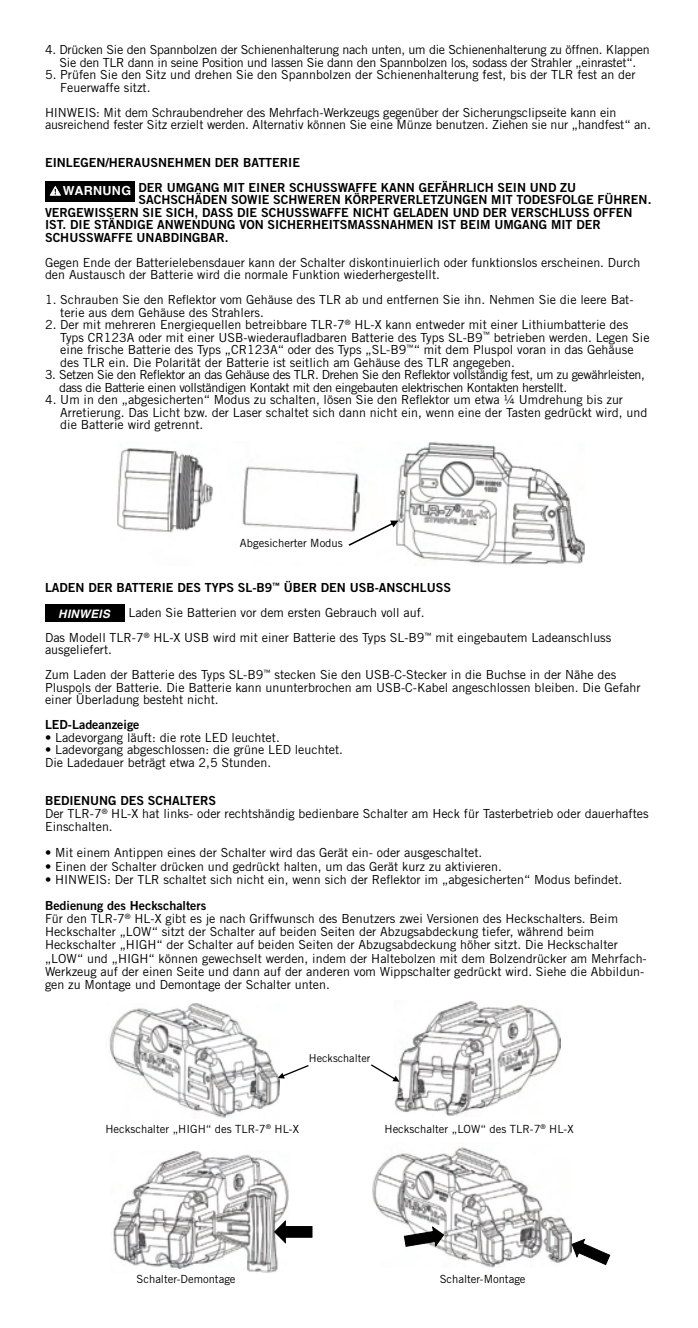
<style>
.page{position:relative;width:698px;height:1328px;background:#fff}
.page>*{position:absolute;margin:0;border:0;box-sizing:border-box;transform-origin:0 0}
.WARNING_BODY{font:12.5px/12.5px "Trade Gothic LT Std";color:#000}
.WARNING_BODY-2{font:12.5px "Trade Gothic LT Std Bd 2";color:#000}
.WARNING_BODY-3{font:12.5px/12.5px "Trade Gothic LT Std";letter-spacing:-.02em;color:#000;text-align:center}
.WARNING_BODY-4{font:12.5px/12.5px "Trade Gothic LT Std";letter-spacing:-.03em;color:#000}
.t1{font:700 12.5px "Helvetica";letter-spacing:.03em;color:#fff}
.t2{font:italic 700 11.75px "Helvetica";letter-spacing:.03em;color:#fff}
.diagram_labels{font:11.25px "Trade Gothic LT Std";color:#000}
.diagram_labels-2{font:10.75px "Trade Gothic LT Std";color:#000}
</style>
<div class="page">
<img style="left:117px;top:442px;width:468px;height:123px">
<svg style="left:348px;top:520px;width:50px;height:26px"></svg>
<div style="left:45px;top:181px;width:90px;height:21px;background:#000"></div>
<svg style="left:50px;top:186px;width:11px;height:10px"></svg>
<div style="left:45px;top:604px;width:80px;height:18px;background:#000"></div>
<img style="left:394px;top:1001px;width:166px;height:115px">
<img style="left:113px;top:1151px;width:176px;height:122px">
<img style="left:372px;top:1147px;width:199px;height:120px">
<img style="left:109px;top:1003px;width:171px;height:115px">
<svg style="left:278px;top:1065px;width:30px;height:13px"></svg>
<svg style="left:371px;top:1064px;width:28px;height:17px"></svg>
<svg style="left:273px;top:1218px;width:40px;height:27px"></svg>
<svg style="left:570px;top:1237px;width:40px;height:28px"></svg>
<svg style="left:403px;top:1225px;width:42px;height:23px"></svg>
<p class="WARNING_BODY-3" style="left:45px;top:43px;width:606px">4. Drücken Sie den Spannbolzen der Schienenhalterung nach unten, um die Schienenhalterung zu öffnen. Klappen<br>Sie den TLR dann in seine Position und lassen Sie dann den Spannbolzen los, sodass der Strahler „einrastet“.</p>
<p class="WARNING_BODY" style="left:60px;top:68px;width:576px;text-indent:-15px">5. Prüfen Sie den Sitz und drehen Sie den Spannbolzen der Schienenhalterung fest, bis der TLR fest an der<br>Feuerwaffe sitzt.</p>
<p class="WARNING_BODY" style="left:45px;top:106px;width:607px">HINWEIS: Mit dem Schraubendreher des Mehrfach-Werkzeugs gegenüber der Sicherungsclipseite kann ein ausreichend fester Sitz erzielt werden. Alternativ können Sie eine Münze benutzen. Ziehen sie nur „handfest“ an.</p>
<p class="WARNING_BODY-2" style="left:45px;top:154px;width:256px">EINLEGEN/HERAUSNEHMEN DER BATTERIE</p>
<p class="WARNING_BODY-2" style="left:138px;top:179px;width:439px">DER UMGANG MIT EINER SCHUSSWAFFE KANN GEFÄHRLICH SEIN UND ZU</p>
<p class="WARNING_BODY-2" style="left:138px;top:192px;width:514px">SACHSCHÄDEN SOWIE SCHWEREN KÖRPERVERLETZUNGEN MIT TODESFOLGE FÜHREN.</p>
<p class="WARNING_BODY-2" style="left:45px;top:204px;width:588px">VERGEWISSERN SIE SICH, DASS DIE SCHUSSWAFFE NICHT GELADEN UND DER VERSCHLUSS OFFEN</p>
<p class="WARNING_BODY-2" style="left:45px;top:217px;width:557px">IST. DIE STÄNDIGE ANWENDUNG VON SICHERHEITSMASSNAHMEN IST BEIM UMGANG MIT DER</p>
<p class="WARNING_BODY-2" style="left:45px;top:229px;width:185px">SCHUSSWAFFE UNABDINGBAR.</p>
<p class="WARNING_BODY" style="left:45px;top:256px;width:597px">Gegen Ende der Batterielebensdauer kann der Schalter diskontinuierlich oder funktionslos erscheinen. Durch den Austausch der Batterie wird die normale Funktion wiederhergestellt.</p>
<p class="WARNING_BODY" style="left:60px;top:293px;width:574px;text-indent:-15px">1. Schrauben Sie den Reflektor vom Gehäuse des TLR ab und entfernen Sie ihn. Nehmen Sie die leere Bat&shy;terie aus dem Gehäuse des Strahlers.</p>
<p class="WARNING_BODY" style="left:60px;top:318px;width:590px;text-indent:-15px">2. Der mit mehreren Energiequellen betreibbare TLR-7<sup>®</sup> HL-X kann entweder mit einer Lithiumbatterie des Typs CR123A oder mit einer USB-wiederaufladbaren Batterie des Typs SL-B9<sup>™</sup> betrieben werden. Legen Sie eine frische Batterie des Typs „CR123A“ oder des Typs „SL-B9<sup>™</sup>“ mit dem Pluspol voran in das Gehäuse des TLR ein. Die Polarität der Batterie ist seitlich am Gehäuse des TLR angegeben.</p>
<p class="WARNING_BODY-4" style="left:59px;top:368px;width:587px;text-indent:-14px">3. Setzen Sie den Reflektor an das Gehäuse des TLR. Drehen Sie den Reflektor vollständig fest, um zu gewährleisten, dass die Batterie einen vollständigen Kontakt mit den eingebauten elektrischen Kontakten herstellt.</p>
<p class="WARNING_BODY" style="left:60px;top:393px;width:588px;text-indent:-15px">4. Um in den „abgesicherten“ Modus zu schalten, lösen Sie den Reflektor um etwa ¼ Umdrehung bis zur<br>Arretierung. Das Licht bzw. der Laser schaltet sich dann nicht ein, wenn eine der Tasten gedrückt wird, und die Batterie wird getrennt.</p>
<p class="t1" style="left:63px;top:183px;width:70px">WARNUNG</p>
<p class="diagram_labels" style="left:240px;top:536px;width:104px">Abgesicherter Modus</p>
<p class="WARNING_BODY-2" style="left:45px;top:579px;width:407px">LADEN DER BATTERIE DES TYPS SL-B9<sup>™</sup> ÜBER DEN USB-ANSCHLUSS</p>
<p class="WARNING_BODY" style="left:128px;top:606px;width:298px">Laden Sie Batterien vor dem ersten Gebrauch voll auf.</p>
<p class="WARNING_BODY" style="left:45px;top:631px;width:568px">Das Modell TLR-7<sup>®</sup> HL-X USB wird mit einer Batterie des Typs SL-B9<sup>™</sup> mit eingebautem Ladeanschluss ausgeliefert.</p>
<p class="WARNING_BODY" style="left:45px;top:668px;width:597px">Zum Laden der Batterie des Typs SL-B9<sup>™</sup> stecken Sie den USB-C-Stecker in die Buchse in der Nähe des<br>Pluspols der Batterie. Die Batterie kann ununterbrochen am USB-C-Kabel angeschlossen bleiben. Die Gefahr einer Überladung besteht nicht.</p>
<p class="WARNING_BODY-2" style="left:45px;top:717px;width:96px">LED-Ladeanzeige</p>
<p class="WARNING_BODY" style="left:45px;top:731px;width:236px">• Ladevorgang läuft: die rote LED leuchtet.</p>
<p class="WARNING_BODY" style="left:45px;top:743px;width:299px">• Ladevorgang abgeschlossen: die grüne LED leuchtet.</p>
<p class="WARNING_BODY" style="left:45px;top:756px;width:228px">Die Ladedauer beträgt etwa 2,5 Stunden.</p>
<p class="WARNING_BODY-2" style="left:45px;top:792px;width:173px">BEDIENUNG DES SCHALTERS</p>
<p class="WARNING_BODY" style="left:45px;top:807px;width:605px">Der TLR-7<sup>®</sup> HL-X hat links- oder rechtshändig bedienbare Schalter am Heck für Tasterbetrieb oder dauerhaftes<br>Einschalten.</p>
<p class="WARNING_BODY" style="left:45px;top:846px;width:439px">• Mit einem Antippen eines der Schalter wird das Gerät ein- oder ausgeschaltet.</p>
<p class="WARNING_BODY" style="left:45px;top:859px;width:458px">• Einen der Schalter drücken und gedrückt halten, um das Gerät kurz zu aktivieren.</p>
<p class="WARNING_BODY" style="left:45px;top:873px;width:579px">• HINWEIS: Der TLR schaltet sich nicht ein, wenn sich der Reflektor im „abgesicherten“ Modus befindet.</p>
<p class="WARNING_BODY-2" style="left:45px;top:897px;width:163px">Bedienung des Heckschalters</p>
<p class="WARNING_BODY" style="left:45px;top:912px;width:603px">Für den TLR-7<sup>®</sup> HL-X gibt es je nach Griffwunsch des Benutzers zwei Versionen des Heckschalters. Beim Heckschalter „LOW“ sitzt der Schalter auf beiden Seiten der Abzugsabdeckung tiefer, während beim Heckschalter „HIGH“ der Schalter auf beiden Seiten der Abzugsabdeckung höher sitzt. Die Heckschalter „LOW“ und „HIGH“ können gewechselt werden, indem der Haltebolzen mit dem Bolzendrücker am Mehrfach-Werkzeug auf der einen Seite und dann auf der anderen vom Wippschalter gedrückt wird. Siehe die Abbildun&shy;gen zu Montage und Demontage der Schalter unten.</p>
<p class="t2" style="left:58px;top:606px;width:53px">HINWEIS</p>
<p class="diagram_labels-2" style="left:309px;top:1051px;width:63px">Heckschalter</p>
<p class="diagram_labels" style="left:105px;top:1122px;width:195px">Heckschalter „HIGH“ des TLR-7<sup>®</sup> HL-X</p>
<p class="diagram_labels" style="left:384px;top:1122px;width:190px">Heckschalter „LOW“ des TLR-7<sup>®</sup> HL-X</p>
<p class="diagram_labels" style="left:136px;top:1271px;width:100px">Schalter-Demontage</p>
<p class="diagram_labels" style="left:439px;top:1271px;width:87px">Schalter-Montage</p>
</div>
